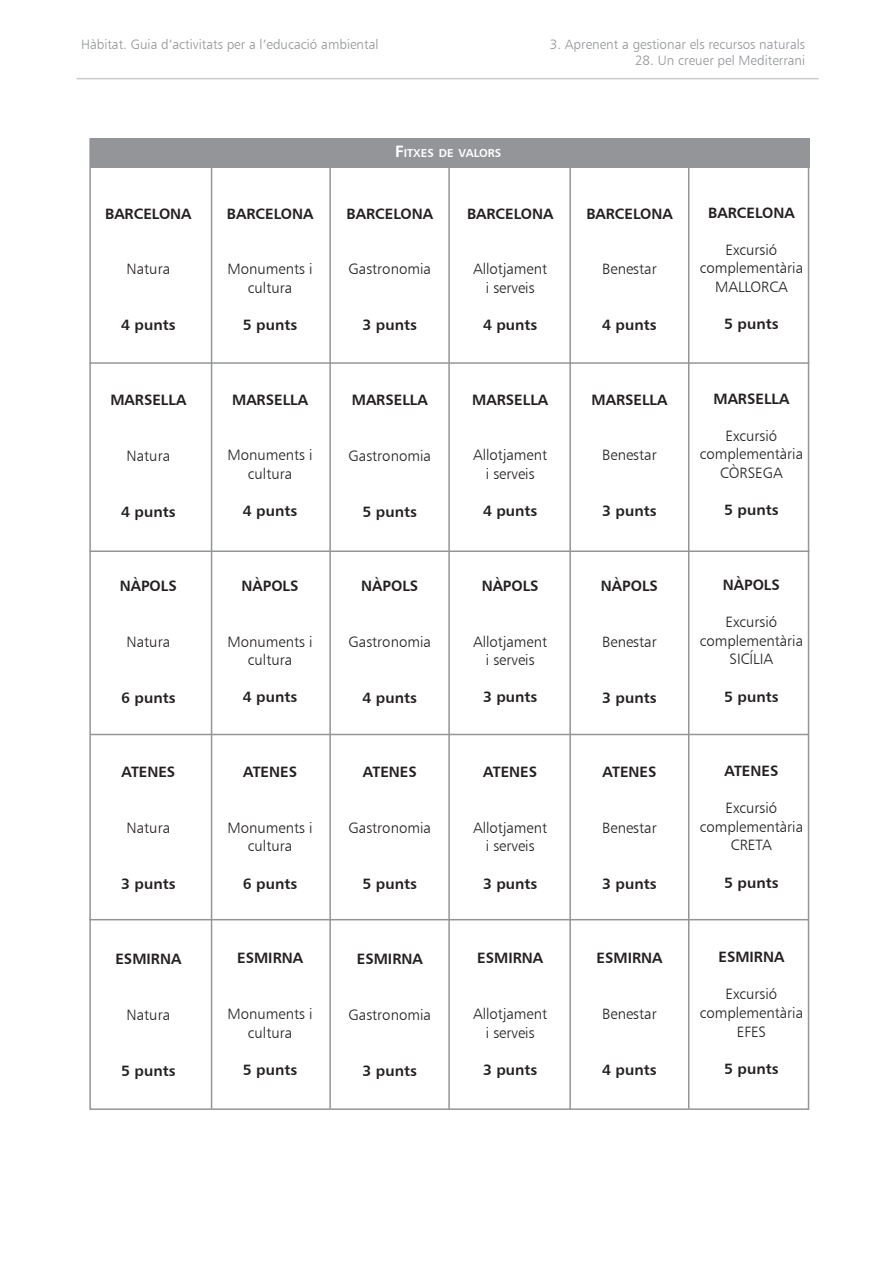
<style>
.page{position:relative;width:893px;height:1263px;background:#fff}
.page>*{position:absolute;margin:0;border:0;box-sizing:border-box;transform-origin:0 0}
.text_taula{font:15px/18.6px "Humanist 777 BT Light B";color:#231f20;text-align:center}
.texttaula_negrt{font:15px "Humanist 777 BT Bold B";color:#231f20}
.text_taula_black{font:15px "Humanist 777 BT Bold B";color:#231f20}
.text_taula-2{font:15px "Humanist 777 BT Bold B";color:#231f20}
.t1{font:13.5px "Humanist 777 BT Light B";color:#939598}
._07_Titol_taula{font:11.55px "Humanist 777 BT Bold B";color:#fff}
.s1{font-size:16.5px}
</style>
<div class="page">
<hr style="left:77px;top:78px;width:742px;height:1px;background:#cbccce">
<div style="left:90px;top:138px;width:719px;height:30px;background:#939598"></div>
<hr style="left:448px;top:168px;width:2px;height:941px;background:#939598">
<hr style="left:569px;top:168px;width:2px;height:941px;background:#939598">
<hr style="left:329px;top:168px;width:2px;height:941px;background:#939598">
<hr style="left:688px;top:168px;width:1px;height:941px;background:#939598">
<hr style="left:89px;top:362px;width:720px;height:2px;background:#939598">
<hr style="left:89px;top:550px;width:720px;height:2px;background:#939598">
<hr style="left:91px;top:734px;width:718px;height:1px;background:#939598">
<hr style="left:89px;top:919px;width:719px;height:1px;background:#939598">
<hr style="left:211px;top:168px;width:1px;height:941px;background:#939598">
<p class="t1" style="left:81px;top:36px;width:299px">Hàbitat. Guia d’activitats per a l’educació ambiental</p>
<p class="t1" style="left:550px;top:36px;width:257px">3. Aprenent a gestionar els recursos naturals</p>
<p class="t1" style="left:635px;top:52px;width:172px">28. Un creuer pel Mediterrani</p>
<p class="_07_Titol_taula" style="left:395px;top:146px;width:108px"><span class="s1">F</span>ITXES DE VALORS</p>
<p class="texttaula_negrt" style="left:105px;top:204px;width:88px">BARCELONA</p>
<p class="text_taula" style="left:127px;top:260px;width:45px">Natura</p>
<p class="text_taula_black" style="left:121px;top:316px;width:56px">4 punts</p>
<p class="texttaula_negrt" style="left:227px;top:204px;width:88px">BARCELONA</p>
<p class="text_taula" style="left:227px;top:260px;width:87px">Monuments i cultura</p>
<p class="text_taula_black" style="left:243px;top:315px;width:56px">5 punts</p>
<p class="texttaula_negrt" style="left:347px;top:204px;width:88px">BARCELONA</p>
<p class="text_taula" style="left:349px;top:260px;width:84px">Gastronomia</p>
<p class="text_taula_black" style="left:363px;top:316px;width:56px">3 punts</p>
<p class="texttaula_negrt" style="left:467px;top:204px;width:88px">BARCELONA</p>
<p class="text_taula" style="left:473px;top:260px;width:76px">Allotjament i serveis</p>
<p class="text_taula_black" style="left:483px;top:315px;width:56px">4 punts</p>
<p class="texttaula_negrt" style="left:586px;top:204px;width:88px">BARCELONA</p>
<p class="text_taula" style="left:602px;top:260px;width:56px">Benestar</p>
<p class="text_taula_black" style="left:602px;top:316px;width:56px">4 punts</p>
<p class="texttaula_negrt" style="left:708px;top:203px;width:88px">BARCELONA</p>
<p class="text_taula" style="left:700px;top:240px;width:105px">Excursió complementària</p>
<p class="text_taula" style="left:715px;top:277px;width:74px">MALLORCA</p>
<p class="text_taula_black" style="left:724px;top:314px;width:56px">5 punts</p>
<p class="texttaula_negrt" style="left:110px;top:390px;width:77px">MARSELLA</p>
<p class="text_taula-2" style="left:232px;top:390px;width:77px">MARSELLA</p>
<p class="texttaula_negrt" style="left:352px;top:390px;width:77px">MARSELLA</p>
<p class="texttaula_negrt" style="left:472px;top:390px;width:77px">MARSELLA</p>
<p class="text_taula" style="left:127px;top:446px;width:45px">Natura</p>
<p class="text_taula_black" style="left:121px;top:502px;width:56px">4 punts</p>
<p class="text_taula" style="left:227px;top:446px;width:87px">Monuments i cultura</p>
<p class="text_taula_black" style="left:243px;top:502px;width:56px">4 punts</p>
<p class="text_taula" style="left:349px;top:446px;width:84px">Gastronomia</p>
<p class="text_taula_black" style="left:363px;top:502px;width:56px">5 punts</p>
<p class="text_taula" style="left:473px;top:446px;width:76px">Allotjament i serveis</p>
<p class="text_taula_black" style="left:483px;top:502px;width:56px">4 punts</p>
<p class="texttaula_negrt" style="left:592px;top:390px;width:77px">MARSELLA</p>
<p class="text_taula" style="left:602px;top:446px;width:56px">Benestar</p>
<p class="text_taula_black" style="left:602px;top:502px;width:56px">3 punts</p>
<p class="text_taula-2" style="left:713px;top:389px;width:77px">MARSELLA</p>
<p class="text_taula" style="left:700px;top:426px;width:105px">Excursió complementària</p>
<p class="text_taula" style="left:720px;top:463px;width:64px">CÒRSEGA</p>
<p class="text_taula_black" style="left:724px;top:501px;width:56px">5 punts</p>
<p class="texttaula_negrt" style="left:120px;top:576px;width:59px">NÀPOLS</p>
<p class="texttaula_negrt" style="left:242px;top:576px;width:59px">NÀPOLS</p>
<p class="texttaula_negrt" style="left:361px;top:576px;width:59px">NÀPOLS</p>
<p class="texttaula_negrt" style="left:482px;top:576px;width:59px">NÀPOLS</p>
<p class="text_taula" style="left:127px;top:632px;width:45px">Natura</p>
<p class="text_taula_black" style="left:121px;top:688px;width:56px">6 punts</p>
<p class="text_taula" style="left:227px;top:632px;width:87px">Monuments i cultura</p>
<p class="text_taula_black" style="left:243px;top:688px;width:56px">4 punts</p>
<p class="text_taula" style="left:349px;top:632px;width:84px">Gastronomia</p>
<p class="text_taula_black" style="left:363px;top:688px;width:56px">4 punts</p>
<p class="text_taula" style="left:473px;top:632px;width:76px">Allotjament i serveis</p>
<p class="text_taula_black" style="left:483px;top:688px;width:56px">3 punts</p>
<p class="texttaula_negrt" style="left:601px;top:576px;width:59px">NÀPOLS</p>
<p class="text_taula" style="left:602px;top:632px;width:56px">Benestar</p>
<p class="text_taula_black" style="left:602px;top:688px;width:56px">3 punts</p>
<p class="text_taula-2" style="left:723px;top:575px;width:59px">NÀPOLS</p>
<p class="text_taula" style="left:700px;top:612px;width:105px">Excursió complementària</p>
<p class="text_taula" style="left:730px;top:649px;width:45px">SICÍLIA</p>
<p class="text_taula_black" style="left:724px;top:687px;width:56px">5 punts</p>
<p class="texttaula_negrt" style="left:121px;top:763px;width:56px">ATENES</p>
<p class="texttaula_negrt" style="left:243px;top:762px;width:56px">ATENES</p>
<p class="texttaula_negrt" style="left:363px;top:763px;width:56px">ATENES</p>
<p class="texttaula_negrt" style="left:483px;top:762px;width:56px">ATENES</p>
<p class="text_taula" style="left:127px;top:819px;width:45px">Natura</p>
<p class="text_taula_black" style="left:121px;top:875px;width:56px">3 punts</p>
<p class="text_taula" style="left:227px;top:818px;width:87px">Monuments i cultura</p>
<p class="text_taula_black" style="left:243px;top:874px;width:56px">6 punts</p>
<p class="text_taula" style="left:349px;top:818px;width:84px">Gastronomia</p>
<p class="text_taula_black" style="left:363px;top:874px;width:56px">5 punts</p>
<p class="text_taula" style="left:473px;top:818px;width:76px">Allotjament i serveis</p>
<p class="text_taula_black" style="left:483px;top:874px;width:56px">3 punts</p>
<p class="texttaula_negrt" style="left:602px;top:762px;width:56px">ATENES</p>
<p class="text_taula" style="left:602px;top:818px;width:56px">Benestar</p>
<p class="text_taula_black" style="left:602px;top:874px;width:56px">3 punts</p>
<p class="texttaula_negrt" style="left:724px;top:761px;width:56px">ATENES</p>
<p class="text_taula" style="left:700px;top:798px;width:105px">Excursió complementària</p>
<p class="text_taula" style="left:731px;top:836px;width:42px">CRETA</p>
<p class="text_taula_black" style="left:724px;top:873px;width:56px">5 punts</p>
<p class="texttaula_negrt" style="left:115px;top:949px;width:67px">ESMIRNA</p>
<p class="texttaula_negrt" style="left:237px;top:948px;width:67px">ESMIRNA</p>
<p class="texttaula_negrt" style="left:357px;top:949px;width:67px">ESMIRNA</p>
<p class="texttaula_negrt" style="left:477px;top:948px;width:67px">ESMIRNA</p>
<p class="text_taula" style="left:127px;top:1005px;width:45px">Natura</p>
<p class="text_taula_black" style="left:121px;top:1061px;width:56px">5 punts</p>
<p class="text_taula" style="left:227px;top:1004px;width:87px">Monuments i cultura</p>
<p class="text_taula_black" style="left:243px;top:1060px;width:56px">5 punts</p>
<p class="text_taula" style="left:349px;top:1005px;width:84px">Gastronomia</p>
<p class="text_taula_black" style="left:363px;top:1061px;width:56px">3 punts</p>
<p class="text_taula" style="left:473px;top:1004px;width:76px">Allotjament i serveis</p>
<p class="text_taula_black" style="left:483px;top:1060px;width:56px">3 punts</p>
<p class="text_taula-2" style="left:596px;top:948px;width:67px">ESMIRNA</p>
<p class="text_taula" style="left:602px;top:1004px;width:56px">Benestar</p>
<p class="text_taula_black" style="left:602px;top:1060px;width:56px">4 punts</p>
<p class="texttaula_negrt" style="left:718px;top:947px;width:67px">ESMIRNA</p>
<p class="text_taula" style="left:700px;top:984px;width:105px">Excursió complementària</p>
<p class="text_taula" style="left:737px;top:1022px;width:31px">EFES</p>
<p class="text_taula_black" style="left:724px;top:1059px;width:56px">5 punts</p>
</div>
